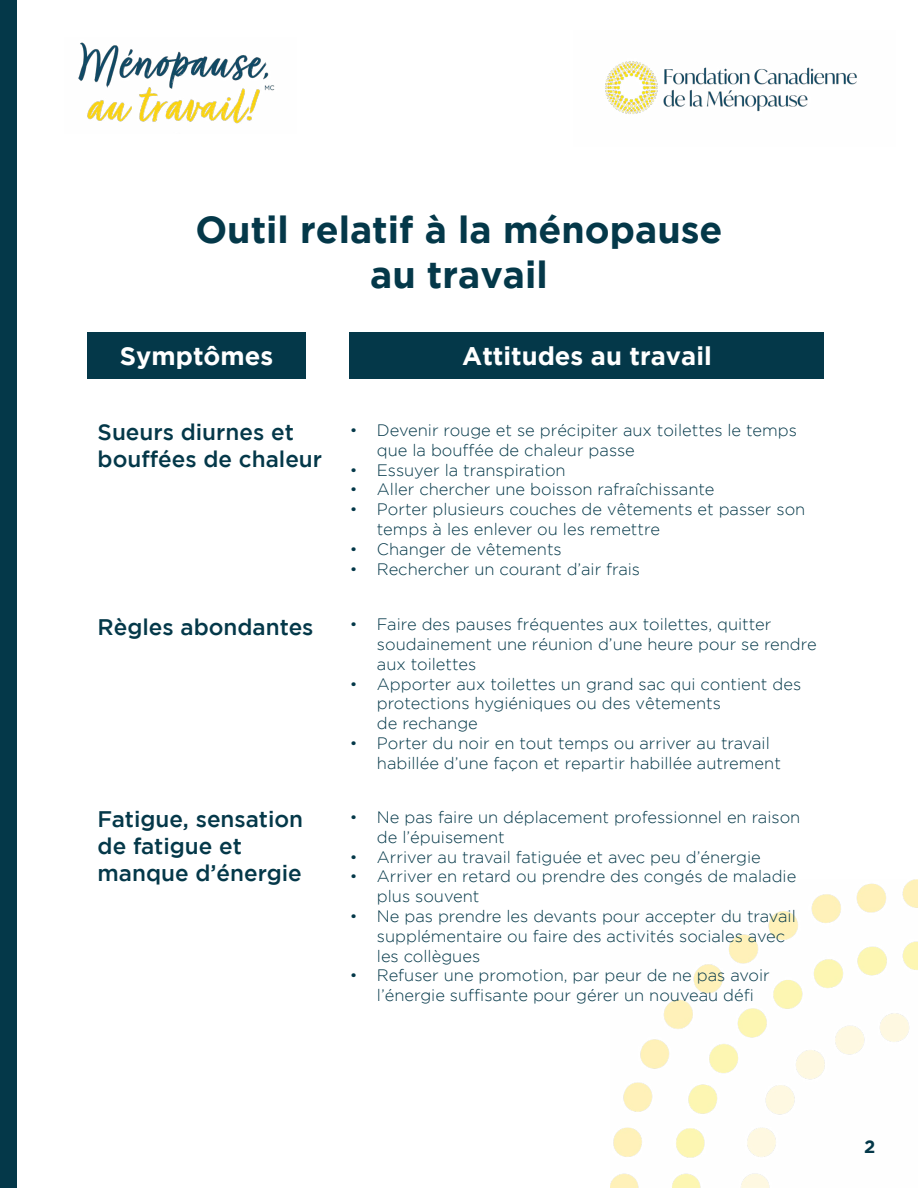
<style>
.page{position:relative;width:918px;height:1188px;background:#fff}
.page>*{position:absolute;margin:0;border:0;box-sizing:border-box;transform-origin:0 0}
.t1{font:700 37.5px/45px "Gotham";color:#043849;text-align:center}
.t2{font:700 25.5px "Gotham";color:#fff}
.t3{font:500 22.5px/27px "Gotham";color:#043849}
.t4{font:700 18px "Gotham";color:#043849}
.t5{font:300 16.5px/19.8px "Gotham";color:#043849}
</style>
<div class="page">
<img style="left:610px;top:880px;width:308px;height:308px">
<div style="left:0;top:0;width:16px;height:1188px;background:#043849"></div>
<div style="left:87px;top:332px;width:219px;height:47px;background:#043849"></div>
<div style="left:350px;top:332px;width:474px;height:47px;background:#043849"></div>
<img style="left:78px;top:42px;width:197px;height:82px">
<img style="left:605px;top:61px;width:252px;height:53px">
<h1 class="t1" style="left:195px;top:207px;width:529px">Outil relatif à la ménopause au travail</h1>
<h2 class="t2" style="left:120px;top:341px;width:155px">Symptômes</h2>
<h2 class="t2" style="left:462px;top:341px;width:251px">Attitudes au travail</h2>
<h3 class="t3" style="left:98px;top:418px;width:226px">Sueurs diurnes et bouffées de chaleur</h3>
<h3 class="t3" style="left:98px;top:613px;width:217px">Règles abondantes</h3>
<h3 class="t3" style="left:98px;top:805px;width:207px">Fatigue, sensation de fatigue et manque d’énergie</h3>
<p class="t5" style="left:377px;top:420px;width:422px;text-indent:-27px">• Devenir rouge et se précipiter aux toilettes le temps que la bouffée de chaleur passe</p>
<p class="t5" style="left:350px;top:460px;width:217px">• Essuyer la transpiration</p>
<p class="t5" style="left:350px;top:479px;width:366px">• Aller chercher une boisson rafraîchissante</p>
<p class="t5" style="left:377px;top:499px;width:430px;text-indent:-27px">• Porter plusieurs couches de vêtements et passer son temps à les enlever ou les remettre</p>
<p class="t5" style="left:350px;top:539px;width:213px">• Changer de vêtements</p>
<p class="t5" style="left:350px;top:559px;width:292px">• Rechercher un courant d’air frais</p>
<p class="t5" style="left:377px;top:614px;width:441px;text-indent:-27px">• Faire des pauses fréquentes aux toilettes, quitter soudainement une réunion d’une heure pour se rendre aux toilettes</p>
<p class="t5" style="left:377px;top:674px;width:426px;text-indent:-27px">• Apporter aux toilettes un grand sac qui contient des protections hygiéniques ou des vêtements<br>de rechange</p>
<p class="t5" style="left:377px;top:733px;width:406px;text-indent:-27px">• Porter du noir en tout temps ou arriver au travail habillée d’une façon et repartir habillée autrement</p>
<p class="t5" style="left:377px;top:807px;width:425px;text-indent:-27px">• Ne pas faire un déplacement professionnel en raison de l’épuisement</p>
<p class="t5" style="left:350px;top:847px;width:412px">• Arriver au travail fatiguée et avec peu d’énergie</p>
<p class="t5" style="left:377px;top:867px;width:421px;text-indent:-27px">• Arriver en retard ou prendre des congés de maladie plus souvent</p>
<p class="t5" style="left:377px;top:906px;width:420px;text-indent:-27px">• Ne pas prendre les devants pour accepter du travail supplémentaire ou faire des activités sociales avec les collègues</p>
<p class="t5" style="left:377px;top:966px;width:395px;text-indent:-27px">• Refuser une promotion, par peur de ne pas avoir l’énergie suffisante pour gérer un nouveau défi</p>
<p class="t4" style="left:864px;top:1136px;width:13px">2</p>
</div>
